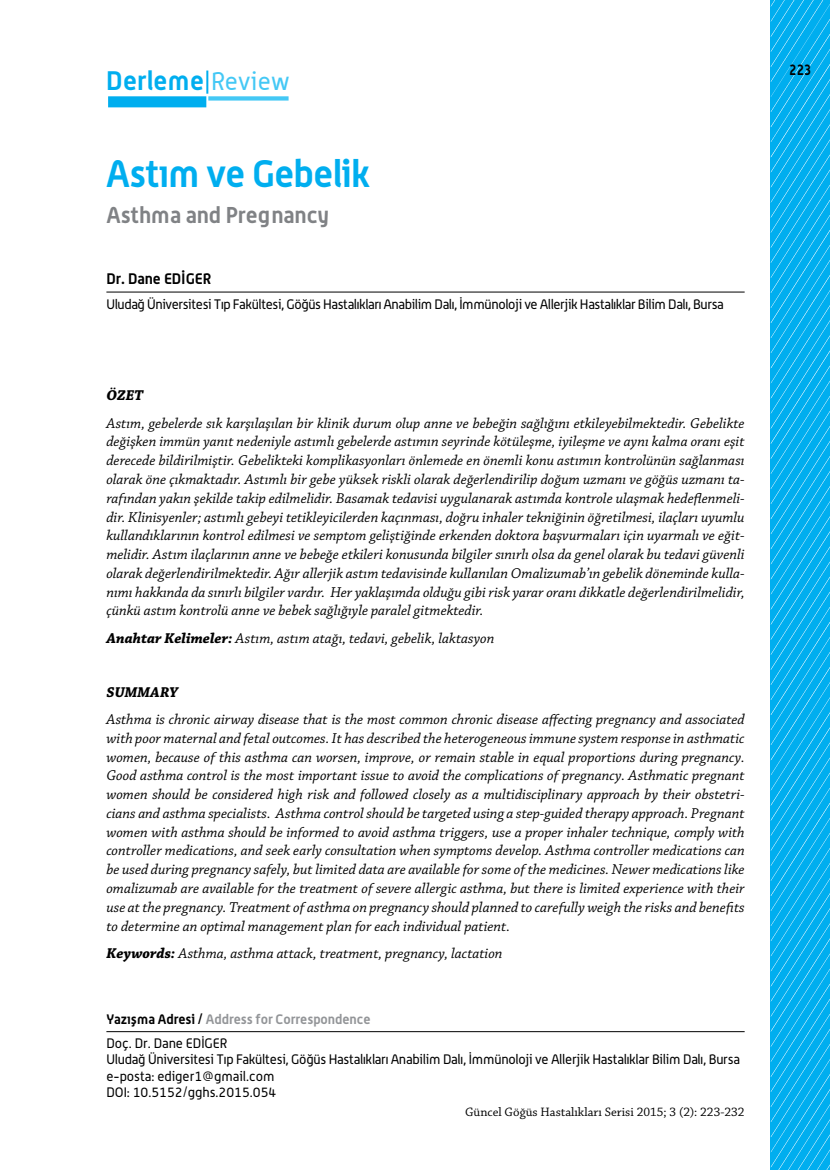
<style>
.page{position:relative;width:830px;height:1170px;background:#fff}
.page>*{position:absolute;margin:0;border:0;box-sizing:border-box;transform-origin:0 0}
.t1{font:700 37.5px "Alwyn";letter-spacing:-.015em;color:#00aeef}
.t2{font:700 26.25px "Alwyn";letter-spacing:.01em;color:#00aeef}
.t3{font:700 22.5px "Alwyn";color:#808285}
.t4{font:italic 15px/18.8px "Chaparral Pro";color:#000;text-align:justify}
.t5{font:700 15px "Alwyn";color:#000}
.t6{font:italic 700 15px "Chaparral Pro";color:#000}
.t7{font:700 15px "Alwyn";color:#000;scale:.85 1}
.t8{font:13.5px/16.2px "Alwyn";letter-spacing:-.015em;color:#000}
.t9{font:700 13.5px/24.6px "Alwyn";letter-spacing:-.005em;color:#939598}
.t10{font:12.9px "Chaparral Pro";color:#000}
.s1{font-weight:400;font-size:25.05px;color:#44c8f5}
.s2{font-weight:700}
.s3{color:#000}
.s4{font-weight:400;color:#000}
</style>
<div class="page">
<hr style="left:206px;top:70px;width:2px;height:24px;background:#00aeef">
<div style="left:108px;top:96px;width:98px;height:11px;background:#00aeef"></div>
<div style="left:208px;top:96px;width:80px;height:5px;background:#44c8f5"></div>
<hr style="left:106px;top:292px;width:638px;height:1px;background:#000">
<hr style="left:106px;top:1031px;width:638px;height:1px;background:#000">
<svg style="left:770px;top:0;width:59px;height:1169px;background:#0eb2ef"></svg>
<h2 class="t2" style="left:106px;top:64px;width:185px">Derleme <span class="s1">Review</span></h2>
<h1 class="t1" style="left:106px;top:151px;width:265px">Astım ve Gebelik</h1>
<h3 class="t3" style="left:106px;top:201px;width:224px">Asthma and Pregnancy</h3>
<p class="t5" style="left:106px;top:269px;width:106px">Dr. Dane EDİGER</p>
<p class="t8" style="left:106px;top:295px;width:618px">Uludağ Üniversitesi Tıp Fakültesi, Göğüs Hastalıkları Anabilim Dalı, İmmünoloji ve Allerjik Hastalıklar Bilim Dalı, Bursa</p>
<p class="t6" style="left:106px;top:387px;width:38px">ÖZET</p>
<p class="t4" style="left:106px;top:414px;width:639px">Astım, gebelerde sık karşılaşılan bir klinik durum olup anne ve bebeğin sağlığını etkileyebilmektedir. Gebelikte değişken immün yanıt nedeniyle astımlı gebelerde astımın seyrinde kötüleşme, iyileşme ve aynı kalma oranı eşit derecede bildirilmiştir. Gebelikteki komplikasyonları önlemede en önemli konu astımın kontrolünün sağlanması olarak öne çıkmaktadır. Astımlı bir gebe yüksek riskli olarak değerlendirilip doğum uzmanı ve göğüs uzmanı ta&shy;rafından yakın şekilde takip edilmelidir. Basamak tedavisi uygulanarak astımda kontrole ulaşmak hedeflenmeli&shy;dir. Klinisyenler; astımlı gebeyi tetikleyicilerden kaçınması, doğru inhaler tekniğinin öğretilmesi, ilaçları uyumlu kullandıklarının kontrol edilmesi ve semptom geliştiğinde erkenden doktora başvurmaları için uyarmalı ve eğit&shy;melidir. Astım ilaçlarının anne ve bebeğe etkileri konusunda bilgiler sınırlı olsa da genel olarak bu tedavi güvenli olarak değerlendirilmektedir. Ağır allerjik astım tedavisinde kullanılan Omalizumab’ın gebelik döneminde kulla&shy;nımı hakkında da sınırlı bilgiler vardır. Her yaklaşımda olduğu gibi risk yarar oranı dikkatle değerlendirilmelidir, çünkü astım kontrolü anne ve bebek sağlığıyle paralel gitmektedir.</p>
<p class="t4" style="left:106px;top:629px;width:389px"><span class="s2">Anahtar Kelimeler:</span> Astım, astım atağı, tedavi, gebelik, laktasyon</p>
<p class="t6" style="left:106px;top:683px;width:73px">SUMMARY</p>
<p class="t4" style="left:106px;top:710px;width:639px">Asthma is chronic airway disease that is the most common chronic disease affecting pregnancy and associated with poor maternal and fetal outcomes. It has described the heterogeneous immune system response in asthmatic women, because of this asthma can worsen, improve, or remain stable in equal proportions during pregnancy.<br>Good asthma control is the most important issue to avoid the complications of pregnancy. Asthmatic pregnant women should be considered high risk and followed closely as a multidisciplinary approach by their obstetri&shy;cians and asthma specialists. Asthma control should be targeted using a step-guided therapy approach. Pregnant women with asthma should be informed to avoid asthma triggers, use a proper inhaler technique, comply with controller medications, and seek early consultation when symptoms develop. Asthma controller medications can be used during pregnancy safely, but limited data are available for some of the medicines. Newer medications like omalizumab are available for the treatment of severe allergic asthma, but there is limited experience with their use at the pregnancy. Treatment of asthma on pregnancy should planned to carefully weigh the risks and benefits to determine an optimal management plan for each individual patient.</p>
<p class="t4" style="left:106px;top:944px;width:397px"><span class="s2">Keywords:</span> Asthma, asthma attack, treatment, pregnancy, lactation</p>
<p class="t9" style="left:106px;top:1006px;width:265px"><span class="s3">Yazışma Adresi /</span> Address for Correspondence<br><span class="s4">Doç. Dr. Dane EDİGER</span></p>
<p class="t8" style="left:106px;top:1051px;width:634px">Uludağ Üniversitesi Tıp Fakültesi, Göğüs Hastalıkları Anabilim Dalı, İmmünoloji ve Allerjik Hastalıklar Bilim Dalı, Bursa e-posta: ediger1@gmail.com<br>DOI: 10.5152/gghs.2015.054</p>
<p class="t10" style="left:465px;top:1104px;width:281px">Güncel Göğüs Hastalıkları Serisi 2015; 3 (2): 223-232</p>
<p class="t7" style="left:788px;top:61px;width:28px">223</p>
</div>
